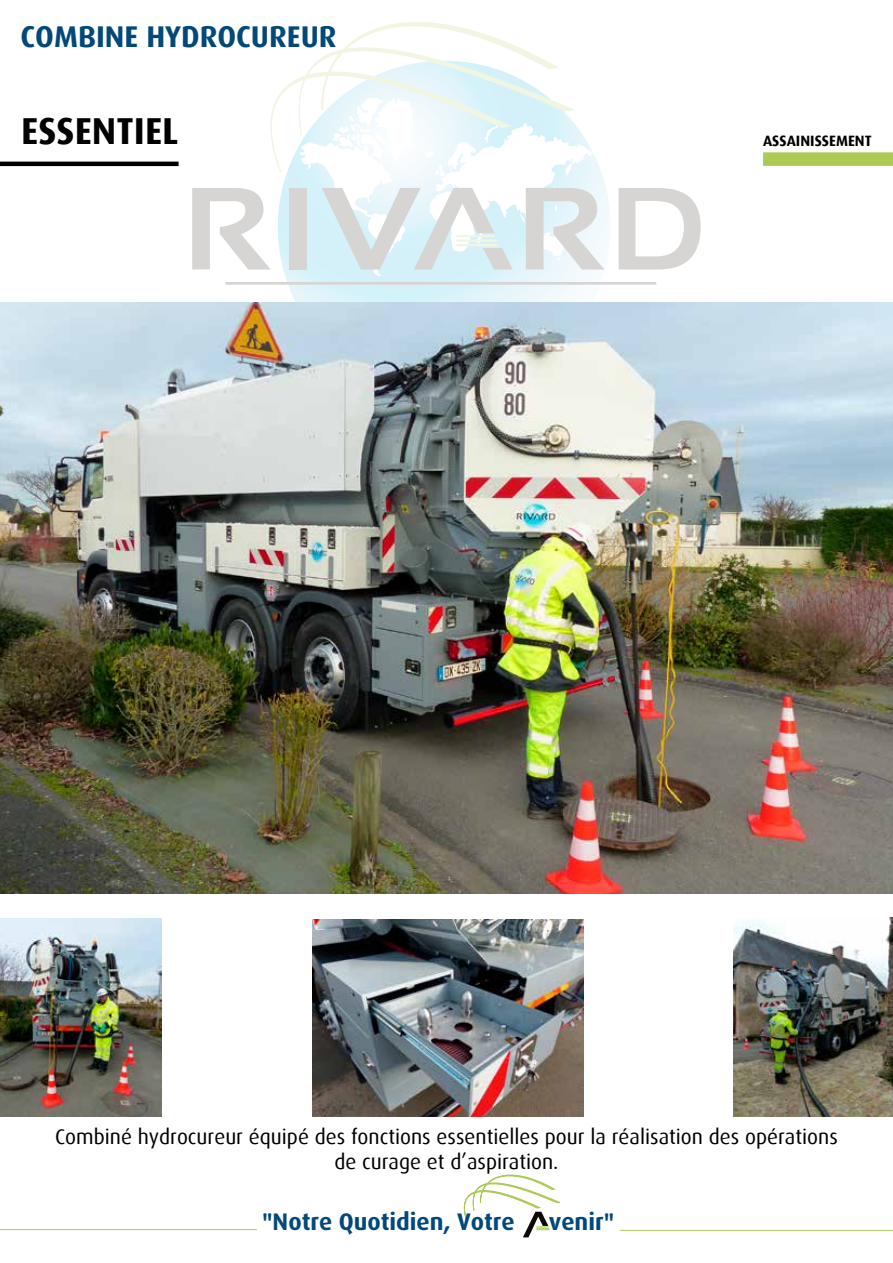
<style>
.page{position:relative;width:893px;height:1263px;background:#fff}
.page>*{position:absolute;margin:0;border:0;box-sizing:border-box;transform-origin:0 0}
.t1{font:700 37.5px "Dax";color:#000}
.t2{font:700 30px "Dax";color:#02497a}
.t3{font:700 24px "Dax";color:#02497a}
.t4{font:21px/25.2px "Dax";color:#000;text-align:center}
.t5{font:700 15px "Dax";color:#000}
</style>
<div class="page">
<hr style="left:0;top:162px;width:179px;height:4px;background:#000">
<div style="left:763px;top:152px;width:130px;height:14px;background:#accb55"></div>
<hr style="left:0;top:1229px;width:257px;height:1px;background:#accb55">
<hr style="left:620px;top:1230px;width:273px;height:1px;background:#accb55">
<svg style="left:278px;top:61px;width:333px;height:332px"></svg>
<hr style="left:225px;top:282px;width:431px;height:3px;background:#0d0904">
<svg style="left:619px;top:188px;width:82px;height:82px"></svg>
<svg style="left:192px;top:22px;width:412px;height:254px"></svg>
<hr style="left:457px;top:235px;width:37px;height:2px;background:#accb55">
<hr style="left:457px;top:239px;width:39px;height:3px;background:#accb55">
<hr style="left:457px;top:244px;width:41px;height:2px;background:#accb55">
<svg style="left:463px;top:1175px;width:97px;height:63px"></svg>
<img style="left:0;top:918px;width:162px;height:198px">
<img style="left:734px;top:917px;width:159px;height:199px">
<img style="left:0;top:302px;width:893px;height:591px">
<img style="left:312px;top:919px;width:272px;height:197px">
<h2 class="t2" style="left:21px;top:20px;width:318px">COMBINE HYDROCUREUR</h2>
<h1 class="t1" style="left:21px;top:110px;width:159px">ESSENTIEL</h1>
<p class="t5" style="left:763px;top:133px;width:110px">ASSAINISSEMENT</p>
<p class="t4" style="left:55px;top:1124px;width:784px">Combiné hydrocureur équipé des fonctions essentielles pour la réalisation des opérations de curage et d’aspiration.</p>
<p class="t3" style="left:262px;top:1208px;width:254px">"Notre Quotidien, Votre</p>
<p class="t3" style="left:549px;top:1208px;width:67px">venir"</p>
</div>
